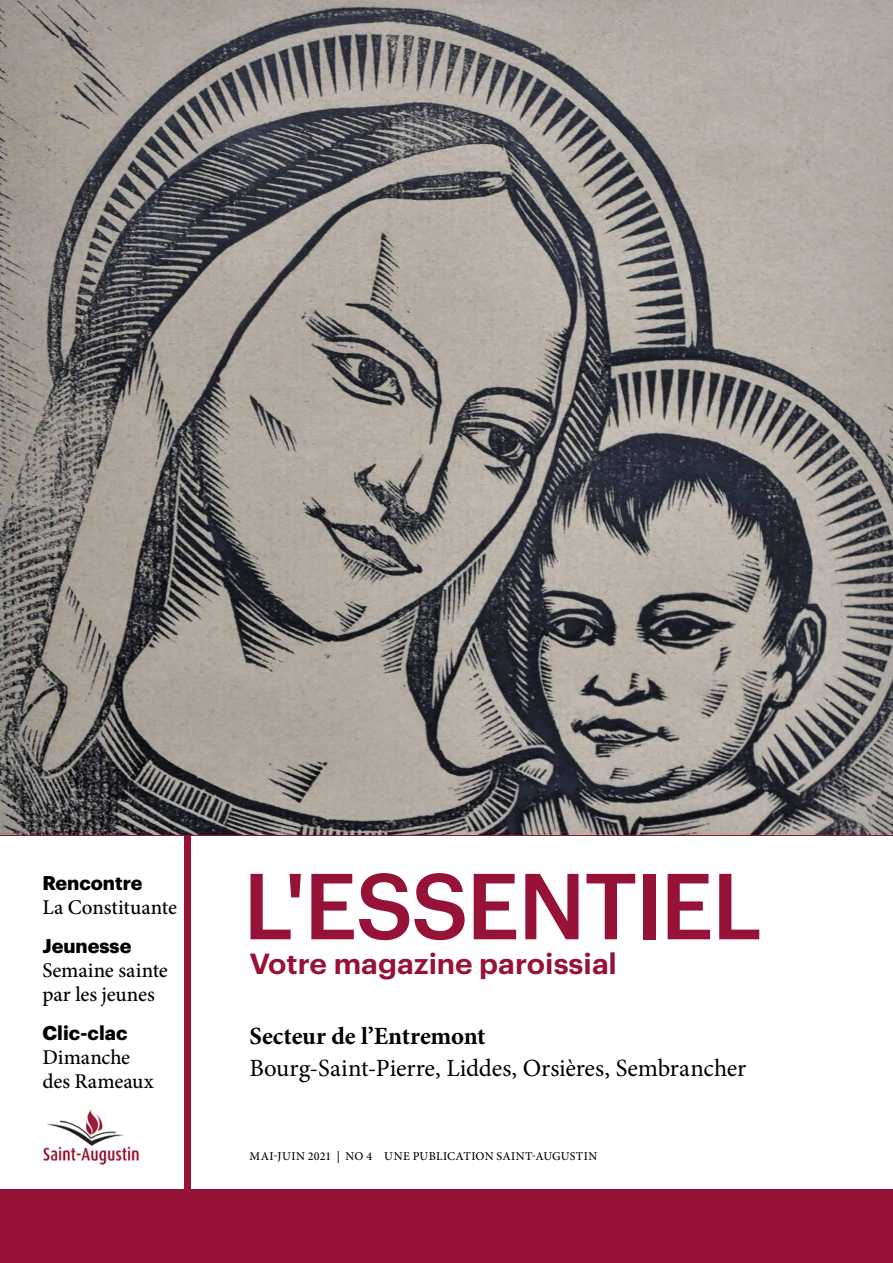
<style>
.page{position:relative;width:893px;height:1263px;background:#fff}
.page>*{position:absolute;margin:0;border:0;box-sizing:border-box;transform-origin:0 0}
.t1{font:500 91.5px "Graphik";letter-spacing:-.02em;color:#961337}
.t2{font:600 28.5px "Graphik";color:#961337;scale:1.05 1}
.t3{font:24.75px "Minion Pro";letter-spacing:-.005em;color:#000}
.t4{font:700 24.75px "Minion Pro";letter-spacing:-.01em;color:#000}
.t5{font:500 21px/24px "Minion Pro";letter-spacing:-.005em;color:#000}
.t6{font:700 19.5px "Graphik";color:#000}
.t7{font:500 12px "Minion Pro";letter-spacing:.025em;color:#000}
</style>
<div class="page">
<img style="left:0;top:0;width:893px;height:836px">
<div style="left:0;top:836px;width:893px;height:427px;background:#961337"></div>
<div style="left:192px;top:836px;width:701px;height:352px;background:#fff"></div>
<div style="left:0;top:836px;width:183px;height:352px;background:#fff"></div>
<img style="left:43px;top:1109px;width:96px;height:56px">
<p class="t6" style="left:43px;top:868px;width:102px">Rencontre</p>
<p class="t5" style="left:43px;top:895px;width:136px">La Constituante</p>
<p class="t6" style="left:43px;top:931px;width:90px">Jeunesse</p>
<p class="t5" style="left:43px;top:958px;width:127px">Semaine sainte par les jeunes</p>
<p class="t6" style="left:43px;top:1018px;width:86px">Clic-clac</p>
<p class="t5" style="left:43px;top:1045px;width:113px">Dimanche des Rameaux</p>
<h1 class="t1" style="left:243px;top:836px;width:521px">L'ESSENTIEL</h1>
<h2 class="t2" style="left:249px;top:942px;width:351px">Votre magazine paroissial</h2>
<p class="t4" style="left:249px;top:1019px;width:238px">Secteur de l’Entremont</p>
<p class="t3" style="left:249px;top:1051px;width:498px">Bourg-Saint-Pierre, Liddes, Orsières, Sembrancher</p>
<p class="t7" style="left:249px;top:1148px;width:349px">MAI-JUIN 2021 | NO 4 UNE PUBLICATION SAINT-AUGUSTIN</p>
</div>
